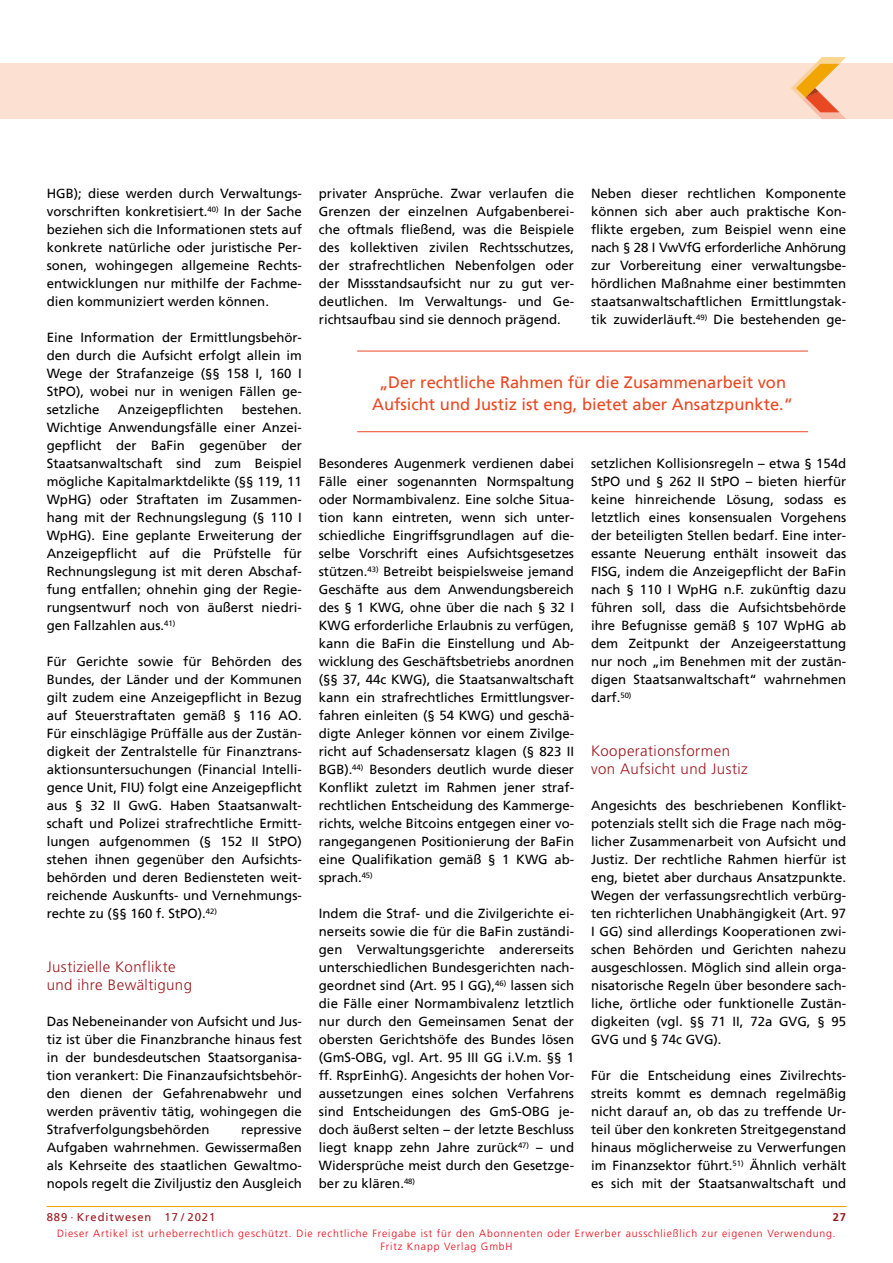
<style>
.page{position:relative;width:893px;height:1263px;background:#fff}
.page>*{position:absolute;margin:0;border:0;box-sizing:border-box;transform-origin:0 0}
.t1{font:16.5px/22.5px "Frutiger";color:#e84922;text-align:center}
.t2{font:300 15px/18px "Frutiger";letter-spacing:.025em;color:#9a191e}
.t3{font:13.2px/18px "Frutiger";color:#000;text-align:justify}
.t4{font:11.25px "Frutiger";letter-spacing:.08em;color:#9a191e}
.t5{font:700 11.25px "Frutiger";color:#9a191e}
.t6{font:300 10.5px/13.5px "Frutiger";letter-spacing:.08em;color:#e30613;text-align:center}
</style>
<div class="page">
<hr style="left:47px;top:1206px;width:799px;height:1px;background:#f0a400">
<div style="left:0;top:64px;width:893px;height:55px;background:#fce0d1"></div>
<svg style="left:791px;top:57px;width:55px;height:62px"></svg>
<hr style="left:357px;top:351px;width:451px;height:1px;background:#e84922">
<hr style="left:357px;top:431px;width:451px;height:1px;background:#e84922">
<p class="t3" style="left:47px;top:185px;width:257px">HGB); diese werden durch Verwaltungs&shy;vorschriften konkretisiert.<sup>40)</sup> In der Sache beziehen sich die Informationen stets auf konkrete natürliche oder juristische Per&shy;sonen, wohingegen allgemeine Rechts&shy;entwicklungen nur mithilfe der Fachme&shy;dien kommuniziert werden können.</p>
<p class="t3" style="left:47px;top:329px;width:257px">Eine Information der Ermittlungsbehör&shy;den durch die Aufsicht erfolgt allein im Wege der Strafanzeige (§§ 158 I, 160 I StPO), wobei nur in wenigen Fällen ge&shy;setzliche</p>
<p class="t3" style="left:118px;top:401px;width:107px">Anzeigepflichten</p>
<p class="t3" style="left:47px;top:401px;width:257px;text-indent:195px">bestehen.<br>Wichtige Anwendungsfälle einer Anzei&shy;gepflicht der BaFin gegenüber der Staatsanwaltschaft sind zum Beispiel mögliche Kapitalmarktdelikte (§§ 119, 11<br>WpHG) oder Straftaten im Zusammen&shy;hang mit der Rechnungslegung (§ 110 I WpHG). Eine geplante Erweiterung der Anzeigepflicht auf die Prüfstelle für Rechnungslegung ist mit deren Abschaf&shy;fung entfallen; ohnehin ging der Regie&shy;rungsentwurf noch von äußerst niedri&shy;gen Fallzahlen aus.<sup>41)</sup></p>
<p class="t3" style="left:47px;top:653px;width:257px">Für Gerichte sowie für Behörden des Bundes, der Länder und der Kommunen gilt zudem eine Anzeigepflicht in Bezug auf Steuerstraftaten gemäß § 116 AO.<br>Für einschlägige Prüffälle aus der Zustän&shy;digkeit der Zentralstelle für Finanztrans&shy;aktionsuntersuchungen (Financial Intelli&shy;gence Unit, FIU) folgt eine Anzeigepflicht aus § 32 II GwG. Haben Staatsanwalt&shy;schaft und Polizei strafrechtliche Ermitt&shy;lungen aufgenommen (§ 152 II StPO) stehen ihnen gegenüber den Aufsichts&shy;behörden und deren Bediensteten weit&shy;reichende Auskunfts- und Vernehmungs&shy;rechte zu (§§ 160 f. StPO).<sup>42)</sup></p>
<p class="t2" style="left:47px;top:958px;width:147px">Justizielle Konflikte und ihre Bewältigung</p>
<p class="t3" style="left:47px;top:1013px;width:257px">Das Nebeneinander von Aufsicht und Jus&shy;tiz ist über die Finanzbranche hinaus fest in der bundesdeutschen Staatsorganisa&shy;tion verankert: Die Finanzaufsichtsbehör&shy;den dienen der Gefahrenabwehr und werden präventiv tätig, wohingegen die Strafverfolgungsbehörden</p>
<p class="t3" style="left:47px;top:1121px;width:257px;text-indent:194px">repressive Aufgaben wahrnehmen. Gewissermaßen als Kehrseite des staatlichen Gewaltmo&shy;nopols regelt die Ziviljustiz den Ausgleich</p>
<p class="t3" style="left:319px;top:185px;width:257px">privater Ansprüche. Zwar verlaufen die Grenzen der einzelnen Aufgabenberei&shy;che oftmals fließend, was die Beispiele des kollektiven zivilen Rechtsschutzes, der strafrechtlichen Nebenfolgen oder der Missstandsaufsicht nur zu gut ver&shy;deutlichen. Im Verwaltungs- und Ge&shy;richtsaufbau sind sie dennoch prägend.</p>
<p class="t3" style="left:591px;top:185px;width:257px">Neben dieser rechtlichen Komponente können sich aber auch praktische Kon&shy;flikte ergeben, zum Beispiel wenn eine nach § 28 I VwVfG erforderliche Anhörung zur Vorbereitung einer verwaltungsbe&shy;hördlichen Maßnahme einer bestimmten staatsanwaltschaftlichen Ermittlungstak&shy;tik zuwiderläuft.<sup>49)</sup> Die bestehenden ge-</p>
<p class="t1" style="left:372px;top:371px;width:422px">„Der rechtliche Rahmen für die Zusammenarbeit von<br>Aufsicht und Justiz ist eng, bietet aber Ansatzpunkte.“</p>
<p class="t3" style="left:319px;top:455px;width:257px">Besonderes Augenmerk verdienen dabei Fälle einer sogenannten Normspaltung oder Normambivalenz. Eine solche Situa&shy;tion kann eintreten, wenn sich unter&shy;schiedliche Eingriffsgrundlagen auf die&shy;selbe Vorschrift eines Aufsichtsgesetzes stützen.<sup>43)</sup> Betreibt beispielsweise jemand Geschäfte aus dem Anwendungsbereich des § 1 KWG, ohne über die nach § 32 I KWG erforderliche Erlaubnis zu verfügen, kann die BaFin die Einstellung und Ab&shy;wicklung des Geschäftsbetriebs anordnen (§§ 37, 44c KWG), die Staatsanwaltschaft kann ein strafrechtliches Ermittlungsver&shy;fahren einleiten (§ 54 KWG) und geschä&shy;digte Anleger können vor einem Zivilge&shy;richt auf Schadensersatz klagen (§ 823 II BGB).<sup>44)</sup> Besonders deutlich wurde dieser Konflikt zuletzt im Rahmen jener straf&shy;rechtlichen Entscheidung des Kammerge&shy;richts, welche Bitcoins entgegen einer vo&shy;rangegangenen Positionierung der BaFin eine Qualifikation gemäß § 1 KWG ab&shy;sprach.<sup>45)</sup></p>
<p class="t3" style="left:319px;top:905px;width:257px">Indem die Straf- und die Zivilgerichte ei&shy;nerseits sowie die für die BaFin zuständi&shy;gen Verwaltungsgerichte andererseits unterschiedlichen Bundesgerichten nach&shy;geordnet sind (Art. 95 I GG),<sup>46)</sup> lassen sich die Fälle einer Normambivalenz letztlich nur durch den Gemeinsamen Senat der obersten Gerichtshöfe des Bundes lösen (GmS-OBG, vgl. Art. 95 III GG i.V.m. §§ 1 ff. RsprEinhG). Angesichts der hohen Vor&shy;aussetzungen eines solchen Verfahrens sind Entscheidungen des GmS-OBG je&shy;doch äußerst selten – der letzte Beschluss liegt knapp zehn Jahre zurück<sup>47)</sup> – und Widersprüche meist durch den Gesetzge&shy;ber zu klären.<sup>48)</sup></p>
<p class="t3" style="left:591px;top:455px;width:257px">setzlichen Kollisionsregeln – etwa § 154d StPO und § 262 II StPO – bieten hierfür keine hinreichende Lösung, sodass es letztlich eines konsensualen Vorgehens der beteiligten Stellen bedarf. Eine inter&shy;essante Neuerung enthält insoweit das FISG, indem die Anzeigepflicht der BaFin nach § 110 I WpHG n.F. zukünftig dazu führen soll, dass die Aufsichtsbehörde ihre Befugnisse gemäß § 107 WpHG ab dem Zeitpunkt der Anzeigeerstattung nur noch „im Benehmen mit der zustän&shy;digen Staatsanwaltschaft“ wahrnehmen darf.<sup>50)</sup></p>
<p class="t2" style="left:591px;top:742px;width:158px">Kooperationsformen von Aufsicht und Justiz</p>
<p class="t3" style="left:591px;top:797px;width:257px">Angesichts des beschriebenen Konflikt&shy;potenzials stellt sich die Frage nach mög&shy;licher Zusammenarbeit von Aufsicht und Justiz. Der rechtliche Rahmen hierfür ist eng, bietet aber durchaus Ansatzpunkte.<br>Wegen der verfassungsrechtlich verbürg&shy;ten richterlichen Unabhängigkeit (Art. 97<br>I GG) sind allerdings Kooperationen zwi&shy;schen Behörden und Gerichten nahezu ausgeschlossen. Möglich sind allein orga&shy;nisatorische Regeln über besondere sach&shy;liche, örtliche oder funktionelle Zustän&shy;digkeiten (vgl. §§ 71 II, 72a GVG, § 95<br>GVG und § 74c GVG).</p>
<p class="t3" style="left:591px;top:1067px;width:257px">Für die Entscheidung eines Zivilrechts&shy;streits kommt es demnach regelmäßig nicht darauf an, ob das zu treffende Ur&shy;teil über den konkreten Streitgegenstand hinaus möglicherweise zu Verwerfungen im Finanzsektor führt.<sup>51)</sup> Ähnlich verhält es sich mit der Staatsanwaltschaft und</p>
<p class="t4" style="left:47px;top:1211px;width:170px">889 · Kreditwesen 17 / 2021</p>
<p class="t5" style="left:833px;top:1211px;width:15px">27</p>
<p class="t6" style="left:57px;top:1226px;width:780px">Dieser Artikel ist urheberrechtlich geschützt. Die rechtliche Freigabe ist für den Abonnenten oder Erwerber ausschließlich zur eigenen Verwendung.<br>Fritz Knapp Verlag GmbH</p>
</div>
